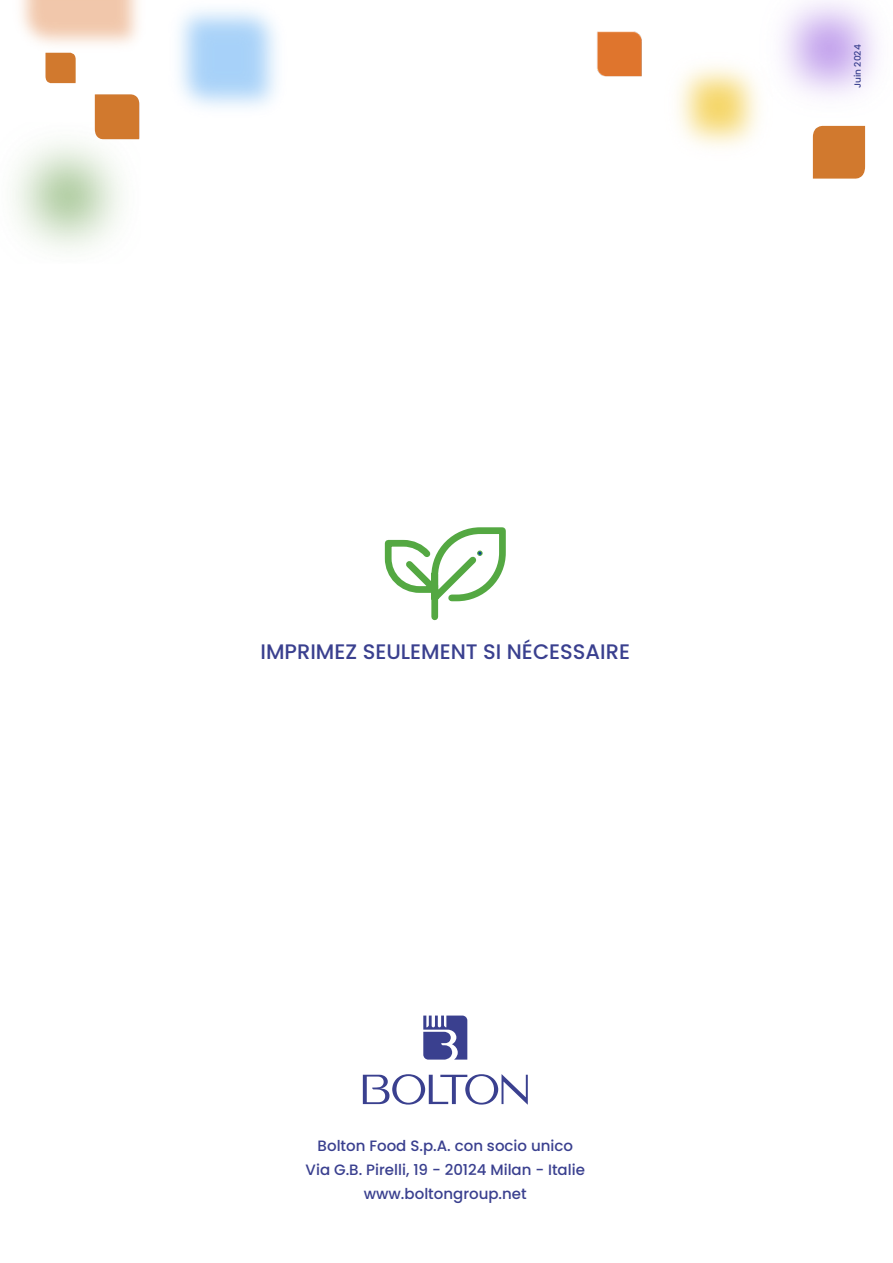
<style>
.page{position:relative;width:893px;height:1263px;background:#fff}
.page>*{position:absolute;margin:0;border:0;box-sizing:border-box;transform-origin:0 0}
.t1{font:500 21px "Poppins";color:#3a408f}
.t2{font:500 15px/24px "Poppins";color:#3a408f;text-align:center}
.t3{font:500 9px "Poppins";color:#3a408f}
</style>
<div class="page">
<img style="left:13px;top:0;width:864px;height:251px">
<div style="left:813px;top:126px;width:52px;height:53px;background:#d1792e"></div>
<div style="left:95px;top:94px;width:44px;height:46px;background:#d1792e"></div>
<svg style="left:45px;top:53px;width:31px;height:30px"></svg>
<svg style="left:363px;top:1015px;width:165px;height:89px"></svg>
<svg style="left:384px;top:527px;width:122px;height:94px"></svg>
<h1 class="t1" style="left:261px;top:639px;width:371px">IMPRIMEZ SEULEMENT SI NÉCESSAIRE</h1>
<p class="t2" style="left:306px;top:1134px;width:281px">Bolton Food S.p.A. con socio unico<br>Via G.B. Pirelli, 19 - 20124 Milan - Italie www.boltongroup.net</p>
<p class="t3" style="left:852px;top:88px;width:45px;rotate:-90deg">Juin 2024</p>
</div>
